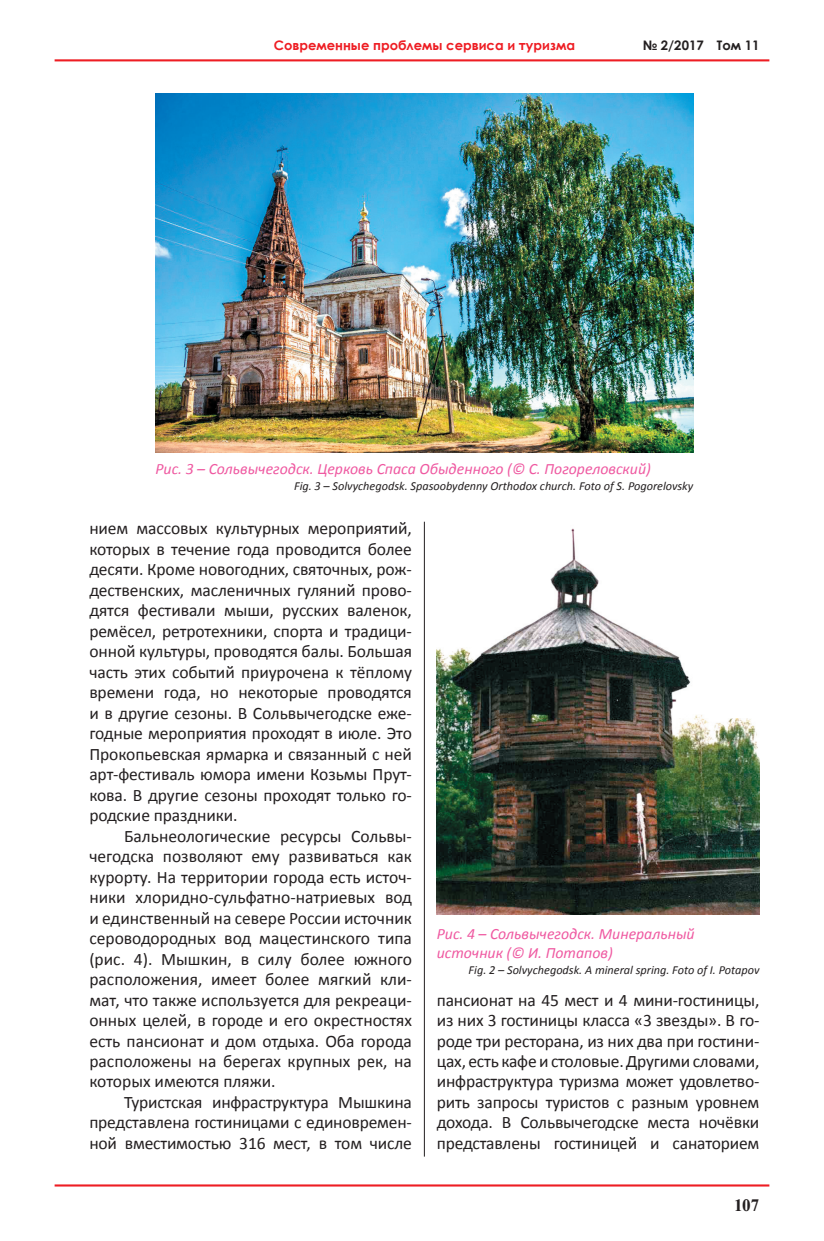
<style>
.page{position:relative;width:824px;height:1241px;background:#fff}
.page>*{position:absolute;margin:0;border:0;box-sizing:border-box;transform-origin:0 0}
.t1{font:17.5px/20.5px "Calibri";letter-spacing:-.01em;color:#231f20;text-align:justify}
.t2{font:700 16.62px "Newton C";color:#231f20}
.t3{font:italic 15.75px/18.9px "Calibri";color:#ef59a1}
.t4{font:700 13.12px "Century Gothic";color:#ee1d23}
.t5{font:700 13.12px "Century Gothic";color:#231f20}
.t6{font:italic 12.25px "Calibri";color:#231f20}
</style>
<div class="page">
<hr style="left:55px;top:59px;width:714px;height:2px;background:#ee1d23">
<hr style="left:55px;top:1184px;width:714px;height:2px;background:#ee1d23">
<hr style="left:424px;top:521px;width:1px;height:635px;background:#231f20">
<img style="left:155px;top:94px;width:538px;height:358px">
<img style="left:436px;top:528px;width:323px;height:386px">
<p class="t4" style="left:274px;top:35px;width:303px">Современные проблемы сервиса и туризма</p>
<p class="t5" style="left:642px;top:35px;width:118px">№ 2/2017 Том 11</p>
<p class="t3" style="left:155px;top:458px;width:497px">Рис. 3 – Сольвычегодск. Церковь Спаса Обыденного (© С. Погореловский)</p>
<p class="t6" style="left:294px;top:477px;width:401px">Fig. 3 – Solvychegodsk. Spasoobydenny Orthodox church. Foto of S. Pogorelovsky</p>
<p class="t1" style="left:89px;top:518px;width:324px">нием массовых культурных мероприятий, которых в течение года проводится более десяти. Кроме новогодних, святочных, рож&shy;дественских, масленичных гуляний прово&shy;дятся фестивали мыши, русских валенок, ремёсел, ретротехники, спорта и традици&shy;онной культуры, проводятся балы. Большая часть этих событий приурочена к тёплому времени года, но некоторые проводятся и в другие сезоны. В Сольвычегодске еже&shy;годные мероприятия проходят в июле. Это Прокопьевская ярмарка и связанный с ней арт-фестиваль юмора имени Козьмы Прут&shy;кова. В другие сезоны проходят только го&shy;родские праздники.</p>
<p class="t1" style="left:89px;top:825px;width:324px;text-indent:35px">Бальнеологические ресурсы Сольвы&shy;чегодска позволяют ему развиваться как курорту. На территории города есть источ&shy;ники хлоридно-сульфатно-натриевых вод и единственный на севере России источник сероводородных вод мацестинского типа (рис. 4). Мышкин, в силу более южного расположения, имеет более мягкий кли&shy;мат, что также используется для рекреаци&shy;онных целей, в городе и его окрестностях есть пансионат и дом отдыха. Оба города расположены на берегах крупных рек, на которых имеются пляжи.</p>
<p class="t1" style="left:89px;top:1091px;width:324px;text-indent:35px">Туристская инфраструктура Мышкина представлена гостиницами с единовремен&shy;ной вместимостью 316 мест, в том числе</p>
<p class="t3" style="left:436px;top:923px;width:259px">Рис. 4 – Сольвычегодск. Минеральный источник (© И. Потапов)</p>
<p class="t6" style="left:468px;top:961px;width:292px">Fig. 2 – Solvychegodsk. A mineral spring. Foto of I. Potapov</p>
<p class="t1" style="left:437px;top:989px;width:324px">пансионат на 45 мест и 4 мини-гостиницы, из них 3 гостиницы класса «3 звезды». В го&shy;роде три ресторана, из них два при гостини&shy;цах, есть кафе истоловые. Другими словами, инфраструктура туризма может удовлетво&shy;рить запросы туристов с разным уровнем дохода. В Сольвычегодске места ночёвки представлены гостиницей и санаторием</p>
<p class="t2" style="left:733px;top:1195px;width:27px">107</p>
</div>
